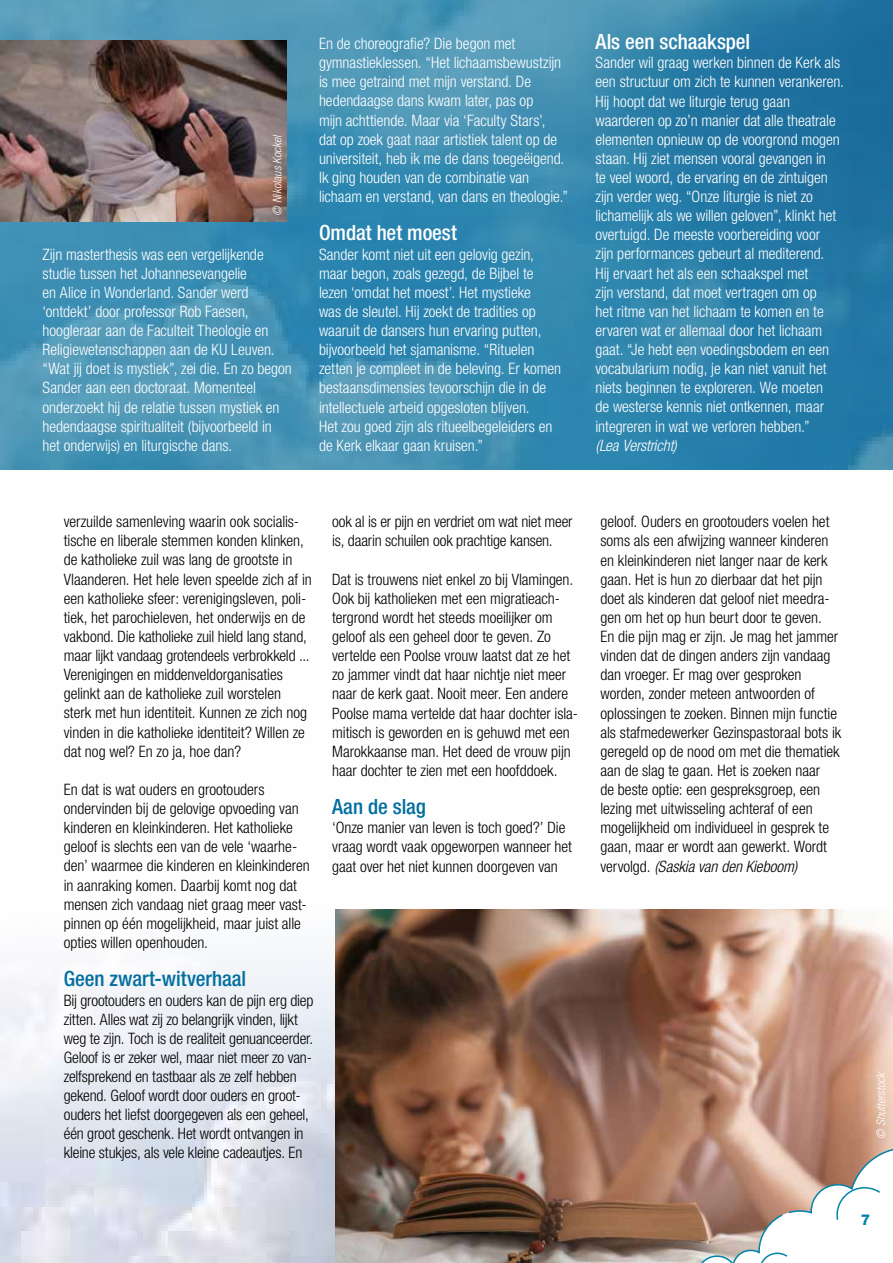
<style>
.page{position:relative;width:893px;height:1263px;background:#fff}
.page>*{position:absolute;margin:0;border:0;box-sizing:border-box;transform-origin:0 0}
.t1{font:500 condensed 21px "Helvetica Neue LT";letter-spacing:-.005em;color:#fff}
.t2{font:500 condensed 21px "Helvetica Neue LT";letter-spacing:-.005em;color:#006f9f}
.t3{font:300 condensed 15.75px/19px "Helvetica Neue LT";letter-spacing:-.005em;color:#000}
.t4{font:300 condensed 15.75px/19px "Helvetica Neue LT";letter-spacing:-.005em;color:#fff}
.t5{font:italic 300 condensed 15.75px "Helvetica Neue LT";letter-spacing:-.01em;color:#fff}
.t6{font:800 15px "Helvetica Neue LT";color:#0084a8}
.t7{font:italic 300 condensed 12px "Helvetica Neue LT";color:#fff}
.s1{font-style:italic}
</style>
<div class="page">
<img style="left:0;top:909px;width:844px;height:354px">
<img style="left:335px;top:910px;width:558px;height:353px">
<img style="left:0;top:0;width:893px;height:470px">
<svg style="left:696px;top:1142px;width:197px;height:121px"></svg>
<img style="left:0;top:40px;width:286px;height:181px">
<p class="t7" style="left:270px;top:216px;width:83px;rotate:-90deg">© Nikolaus Kockel</p>
<p class="t4" style="left:43px;top:244px;width:251px">Zijn masterthesis was een vergelijkende studie tussen het Johannesevangelie<br>en Alice in Wonderland. Sander werd ‘ontdekt’ door professor Rob Faesen, hoogleraar aan de Faculteit Theologie en Religiewetenschappen aan de KU Leuven. “Wat jij doet is mystiek”, zei die. En zo begon Sander aan een doctoraat. Momenteel onderzoekt hij de relatie tussen mystiek en hedendaagse spiritualiteit (bijvoorbeeld in het onderwijs) en liturgische dans.</p>
<p class="t4" style="left:319px;top:34px;width:251px">En de choreografie? Die begon met gymnastieklessen. “Het lichaamsbewustzijn is mee getraind met mijn verstand. De hedendaagse dans kwam later, pas op<br>mijn achttiende. Maar via ‘Faculty Stars’,<br>dat op zoek gaat naar artistiek talent op de universiteit, heb ik me de dans toegeëigend.<br>Ik ging houden van de combinatie van lichaam en verstand, van dans en theologie.”</p>
<h1 class="t1" style="left:319px;top:220px;width:139px">Omdat het moest</h1>
<p class="t4" style="left:319px;top:244px;width:244px">Sander komt niet uit een gelovig gezin, maar begon, zoals gezegd, de Bijbel te lezen ‘omdat het moest’. Het mystieke<br>was de sleutel. Hij zoekt de tradities op waaruit de dansers hun ervaring putten, bijvoorbeeld het sjamanisme. “Rituelen zetten je compleet in de beleving. Er komen bestaansdimensies tevoorschijn die in de intellectuele arbeid opgesloten blijven.<br>Het zou goed zijn als ritueelbegeleiders en de Kerk elkaar gaan kruisen.”</p>
<h1 class="t1" style="left:595px;top:29px;width:156px">Als een schaakspel</h1>
<p class="t4" style="left:595px;top:53px;width:250px">Sander wil graag werken binnen de Kerk als een structuur om zich te kunnen verankeren.<br>Hij hoopt dat we liturgie terug gaan waarderen op zo’n manier dat alle theatrale elementen opnieuw op de voorgrond mogen staan. Hij ziet mensen vooral gevangen in<br>te veel woord, de ervaring en de zintuigen zijn verder weg. “Onze liturgie is niet zo lichamelijk als we willen geloven”, klinkt het overtuigd. De meeste voorbereiding voor<br>zijn performances gebeurt al mediterend.<br>Hij ervaart het als een schaakspel met<br>zijn verstand, dat moet vertragen om op<br>het ritme van het lichaam te komen en te ervaren wat er allemaal door het lichaam gaat. “Je hebt een voedingsbodem en een vocabularium nodig, je kan niet vanuit het niets beginnen te exploreren. We moeten<br>de westerse kennis niet ontkennen, maar integreren in wat we verloren hebben.”</p>
<p class="t5" style="left:595px;top:436px;width:83px">(Lea Verstricht)</p>
<p class="t3" style="left:64px;top:512px;width:250px">verzuilde samenleving waarin ook socialis&shy;tische en liberale stemmen konden klinken, de katholieke zuil was lang de grootste in Vlaanderen. Het hele leven speelde zich af in een katholieke sfeer: verenigingsleven, poli&shy;tiek, het parochieleven, het onderwijs en de vakbond. Die katholieke zuil hield lang stand, maar lijkt vandaag grotendeels verbrokkeld ...<br>Verenigingen en middenveldorganisaties gelinkt aan de katholieke zuil worstelen sterk met hun identiteit. Kunnen ze zich nog vinden in die katholieke identiteit? Willen ze dat nog wel? En zo ja, hoe dan?</p>
<p class="t3" style="left:64px;top:780px;width:248px">En dat is wat ouders en grootouders ondervinden bij de gelovige opvoeding van kinderen en kleinkinderen. Het katholieke geloof is slechts een van de vele ‘waarhe&shy;den’ waarmee die kinderen en kleinkinderen in aanraking komen. Daarbij komt nog dat mensen zich vandaag niet graag meer vast&shy;pinnen op één mogelijkheid, maar juist alle opties willen openhouden.</p>
<h1 class="t2" style="left:64px;top:966px;width:184px">Geen zwart-witverhaal</h1>
<p class="t3" style="left:64px;top:990px;width:251px">Bij grootouders en ouders kan de pijn erg diep zitten. Alles wat zij zo belangrijk vinden, lijkt weg te zijn. Toch is de realiteit genuanceerder.<br>Geloof is er zeker wel, maar niet meer zo van&shy;zelfsprekend en tastbaar als ze zelf hebben gekend. Geloof wordt door ouders en groot&shy;ouders het liefst doorgegeven als een geheel, één groot geschenk. Het wordt ontvangen in kleine stukjes, als vele kleine cadeautjes. En</p>
<p class="t3" style="left:332px;top:512px;width:242px">ook al is er pijn en verdriet om wat niet meer is, daarin schuilen ook prachtige kansen.</p>
<p class="t3" style="left:332px;top:569px;width:247px">Dat is trouwens niet enkel zo bij Vlamingen.<br>Ook bij katholieken met een migratieach&shy;tergrond wordt het steeds moeilijker om geloof als een geheel door te geven. Zo vertelde een Poolse vrouw laatst dat ze het zo jammer vindt dat haar nichtje niet meer naar de kerk gaat. Nooit meer. Een andere Poolse mama vertelde dat haar dochter isla&shy;mitisch is geworden en is gehuwd met een Marokkaanse man. Het deed de vrouw pijn haar dochter te zien met een hoofddoek.</p>
<h1 class="t2" style="left:332px;top:794px;width:95px">Aan de slag</h1>
<p class="t3" style="left:332px;top:818px;width:241px">‘Onze manier van leven is toch goed?’ Die vraag wordt vaak opgeworpen wanneer het gaat over het niet kunnen doorgeven van</p>
<p class="t3" style="left:600px;top:512px;width:242px">geloof. Ouders en grootouders voelen het soms als een afwijzing wanneer kinderen en kleinkinderen niet langer naar de kerk gaan. Het is hun zo dierbaar dat het pijn doet als kinderen dat geloof niet meedra&shy;gen om het op hun beurt door te geven.<br>En die pijn mag er zijn. Je mag het jammer vinden dat de dingen anders zijn vandaag dan vroeger. Er mag over gesproken worden, zonder meteen antwoorden of oplossingen te zoeken. Binnen mijn functie als stafmedewerker Gezinspastoraal bots ik geregeld op de nood om met die thematiek aan de slag te gaan. Het is zoeken naar<br>de beste optie: een gespreksgroep, een lezing met uitwisseling achteraf of een mogelijkheid om individueel in gesprek te gaan, maar er wordt aan gewerkt. Wordt vervolgd. <span class="s1">(Saskia van den Kieboom)</span></p>
<p class="t7" style="left:874px;top:1139px;width:69px;rotate:-90deg">© Shutterstock</p>
<p class="t6" style="left:861px;top:1210px;width:11px">7</p>
</div>
